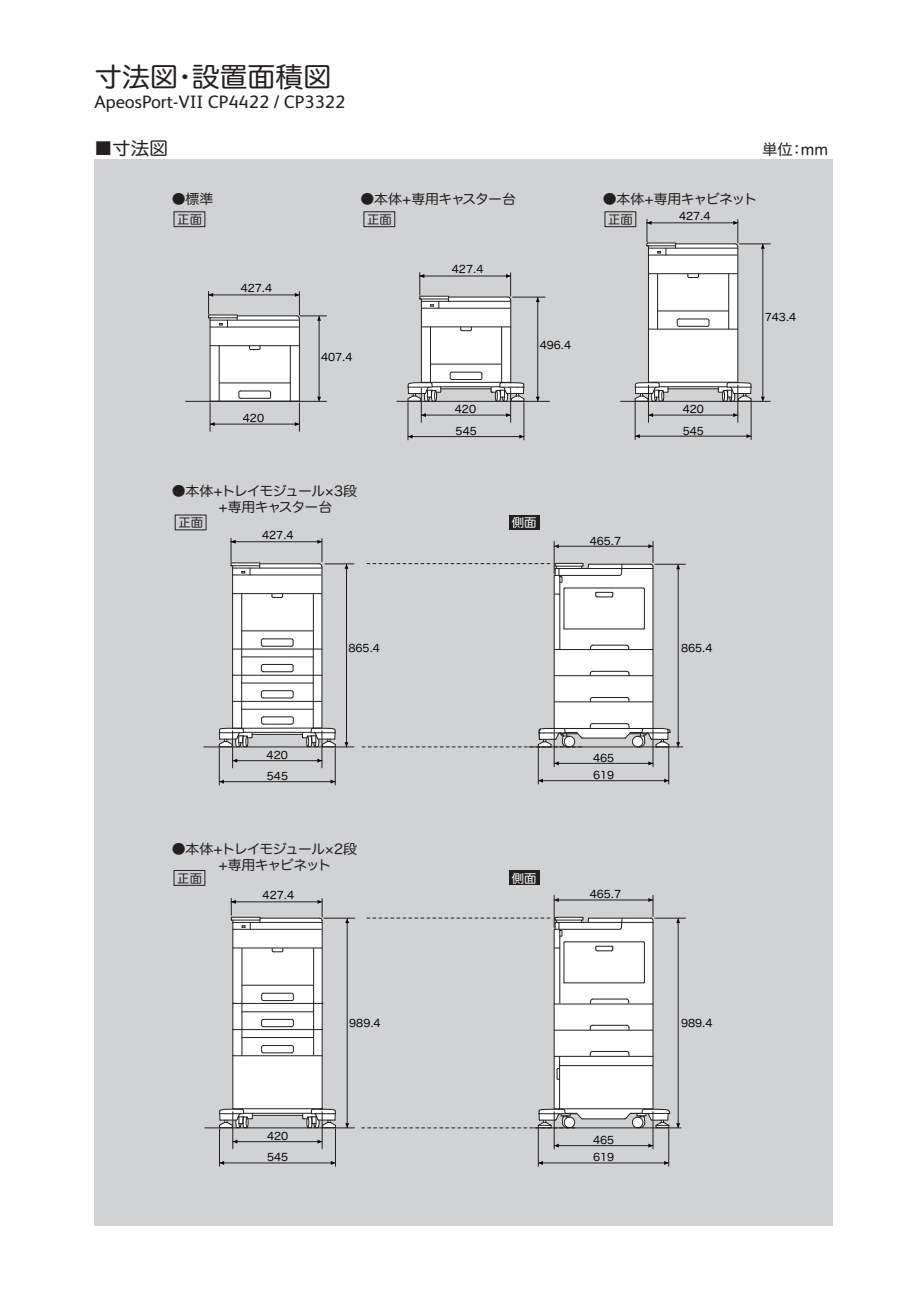
<style>
.page{position:relative;width:919px;height:1289px;background:#fff}
.page>*{position:absolute;margin:0;border:0;box-sizing:border-box;transform-origin:0 0}
.t1{font:27px "Hira Maru Pro W4";color:#231f20}
.t2{font:18px "Xerox Sans";color:#231f20}
.t3{font:18px "Hira Maru Pro W4";color:#231f20}
.t4{font:15px "Hira Maru Pro W4";color:#231f20}
.t5{font:13.5px/16.2px "Hira Maru Pro W4";letter-spacing:-.06em;color:#231f20}
.t6{font:12px "Hira Maru Pro W4";color:#231f20}
.t7{font:12px "Hira Maru Pro W4";color:#fff}
.t8{font:10.5px/17.2px "Hira Maru Pro W4";color:#030303}
</style>
<div class="page">
<div style="left:94px;top:160px;width:739px;height:1065px;background:#d1d2d4"></div>
<hr style="left:233px;top:1141px;width:89px;height:1px;background:#231f20">
<hr style="left:322px;top:1111px;width:1px;height:37px;background:#231f20">
<hr style="left:232px;top:1111px;width:1px;height:37px;background:#231f20">
<hr style="left:205px;top:1127px;width:149px;height:1px;background:#231f20">
<hr style="left:397px;top:401px;width:152px;height:1px;background:#231f20">
<hr style="left:347px;top:918px;width:1px;height:209px;background:#231f20">
<hr style="left:324px;top:917px;width:30px;height:1px;background:#231f20">
<svg style="left:317px;top:1139px;width:5px;height:4px"></svg>
<svg style="left:218px;top:898px;width:118px;height:230px"></svg>
<svg style="left:233px;top:1139px;width:4px;height:4px"></svg>
<hr style="left:554px;top:1145px;width:99px;height:1px;background:#231f20">
<hr style="left:652px;top:1111px;width:1px;height:37px;background:#231f20">
<hr style="left:554px;top:1111px;width:1px;height:37px;background:#231f20">
<svg style="left:648px;top:1143px;width:5px;height:4px"></svg>
<hr style="left:538px;top:1162px;width:130px;height:1px;background:#231f20">
<hr style="left:668px;top:1128px;width:1px;height:38px;background:#231f20">
<hr style="left:538px;top:1128px;width:1px;height:38px;background:#231f20">
<svg style="left:538px;top:1160px;width:5px;height:4px"></svg>
<hr style="left:554px;top:763px;width:99px;height:1px;background:#231f20">
<hr style="left:652px;top:729px;width:1px;height:37px;background:#231f20">
<hr style="left:554px;top:729px;width:1px;height:37px;background:#231f20">
<svg style="left:648px;top:761px;width:5px;height:4px"></svg>
<svg style="left:554px;top:761px;width:4px;height:4px"></svg>
<hr style="left:538px;top:780px;width:130px;height:1px;background:#231f20">
<hr style="left:668px;top:746px;width:1px;height:38px;background:#231f20">
<hr style="left:538px;top:746px;width:1px;height:38px;background:#231f20">
<svg style="left:664px;top:778px;width:4px;height:4px"></svg>
<svg style="left:538px;top:778px;width:5px;height:4px"></svg>
<hr style="left:219px;top:1162px;width:116px;height:1px;background:#231f20">
<hr style="left:335px;top:1128px;width:1px;height:38px;background:#231f20">
<hr style="left:219px;top:1128px;width:1px;height:38px;background:#231f20">
<hr style="left:635px;top:436px;width:116px;height:1px;background:#231f20">
<hr style="left:750px;top:402px;width:1px;height:37px;background:#231f20">
<hr style="left:634px;top:402px;width:1px;height:37px;background:#231f20">
<svg style="left:746px;top:434px;width:5px;height:4px"></svg>
<hr style="left:219px;top:781px;width:116px;height:1px;background:#231f20">
<hr style="left:335px;top:747px;width:1px;height:38px;background:#231f20">
<hr style="left:219px;top:747px;width:1px;height:38px;background:#231f20">
<svg style="left:330px;top:779px;width:5px;height:4px"></svg>
<svg style="left:219px;top:779px;width:5px;height:4px"></svg>
<hr style="left:408px;top:436px;width:116px;height:1px;background:#231f20">
<hr style="left:523px;top:402px;width:1px;height:38px;background:#231f20">
<hr style="left:407px;top:402px;width:1px;height:38px;background:#231f20">
<svg style="left:519px;top:434px;width:5px;height:4px"></svg>
<svg style="left:408px;top:434px;width:4px;height:4px"></svg>
<hr style="left:421px;top:415px;width:89px;height:1px;background:#231f20">
<hr style="left:510px;top:388px;width:1px;height:34px;background:#231f20">
<hr style="left:421px;top:388px;width:1px;height:34px;background:#231f20">
<svg style="left:506px;top:413px;width:4px;height:4px"></svg>
<svg style="left:421px;top:413px;width:5px;height:4px"></svg>
<svg style="left:345px;top:1123px;width:4px;height:4px"></svg>
<svg style="left:345px;top:918px;width:4px;height:5px"></svg>
<hr style="left:533px;top:1127px;width:148px;height:1px;background:#231f20">
<hr style="left:677px;top:918px;width:1px;height:209px;background:#231f20">
<hr style="left:655px;top:917px;width:30px;height:1px;background:#231f20">
<svg style="left:676px;top:1123px;width:4px;height:4px"></svg>
<svg style="left:676px;top:918px;width:4px;height:5px"></svg>
<hr style="left:677px;top:564px;width:1px;height:183px;background:#231f20">
<hr style="left:655px;top:564px;width:30px;height:1px;background:#231f20">
<svg style="left:676px;top:742px;width:4px;height:4px"></svg>
<svg style="left:676px;top:564px;width:4px;height:5px"></svg>
<hr style="left:648px;top:415px;width:89px;height:1px;background:#231f20">
<hr style="left:737px;top:385px;width:1px;height:37px;background:#231f20">
<hr style="left:648px;top:385px;width:1px;height:37px;background:#231f20">
<hr style="left:620px;top:401px;width:150px;height:1px;background:#231f20">
<hr style="left:762px;top:244px;width:1px;height:157px;background:#231f20">
<hr style="left:739px;top:243px;width:31px;height:1px;background:#231f20">
<svg style="left:733px;top:413px;width:4px;height:4px"></svg>
<svg style="left:649px;top:413px;width:4px;height:4px"></svg>
<hr style="left:232px;top:760px;width:90px;height:1px;background:#231f20">
<hr style="left:321px;top:730px;width:1px;height:38px;background:#231f20">
<hr style="left:232px;top:730px;width:1px;height:38px;background:#231f20">
<svg style="left:317px;top:758px;width:5px;height:4px"></svg>
<svg style="left:232px;top:758px;width:5px;height:4px"></svg>
<svg style="left:760px;top:244px;width:4px;height:5px"></svg>
<hr style="left:204px;top:746px;width:150px;height:1px;background:#231f20">
<svg style="left:218px;top:538px;width:136px;height:209px"></svg>
<hr style="left:537px;top:297px;width:1px;height:104px;background:#231f20">
<hr style="left:512px;top:297px;width:33px;height:1px;background:#231f20">
<svg style="left:535px;top:397px;width:4px;height:4px"></svg>
<svg style="left:535px;top:297px;width:4px;height:5px"></svg>
<hr style="left:186px;top:401px;width:140px;height:1px;background:#231f20">
<svg style="left:207px;top:291px;width:119px;height:140px"></svg>
<svg style="left:407px;top:272px;width:118px;height:130px"></svg>
<svg style="left:634px;top:219px;width:118px;height:183px"></svg>
<div style="left:174px;top:211px;width:31px;height:16px;border:1px solid #231f20"></div>
<div style="left:363px;top:211px;width:32px;height:16px;border:1px solid #231f20"></div>
<div style="left:604px;top:211px;width:32px;height:16px;border:1px solid #231f20"></div>
<div style="left:174px;top:870px;width:31px;height:15px;border:1px solid #231f20"></div>
<div style="left:508px;top:870px;width:31px;height:15px;background:#231f20"></div>
<div style="left:508px;top:515px;width:31px;height:15px;background:#231f20"></div>
<svg style="left:361px;top:895px;width:309px;height:234px"></svg>
<hr style="left:528px;top:746px;width:154px;height:1px;background:#231f20">
<svg style="left:361px;top:541px;width:309px;height:207px"></svg>
<h1 class="t1" style="left:94px;top:53px;width:238px">寸法図・設置面積図</h1>
<h2 class="t2" style="left:94px;top:90px;width:252px">ApeosPort-VII CP4422 / CP3322</h2>
<h2 class="t3" style="left:94px;top:132px;width:75px">■寸法図</h2>
<h3 class="t4" style="left:762px;top:136px;width:67px">単位：mm</h3>
<p class="t5" style="left:172px;top:190px;width:43px">●標準</p>
<p class="t5" style="left:360px;top:190px;width:157px">●本体+専用キャスター台</p>
<p class="t5" style="left:602px;top:190px;width:156px">●本体+専用キャビネット</p>
<p class="t6" style="left:177px;top:209px;width:26px">正面</p>
<p class="t6" style="left:367px;top:209px;width:26px">正面</p>
<p class="t6" style="left:608px;top:209px;width:26px">正面</p>
<p class="t8" style="left:241px;top:278px;width:33px">427.4</p>
<p class="t8" style="left:243px;top:409px;width:23px">420</p>
<p class="t8" style="left:321px;top:347px;width:33px">407.4</p>
<p class="t5" style="left:218px;top:482px;width:140px;text-indent:-47px">●本体+トレイモジュール×3段+専用キャスター台</p>
<p class="t6" style="left:178px;top:512px;width:26px">正面</p>
<p class="t8" style="left:262px;top:525px;width:33px">427.4</p>
<p class="t8" style="left:452px;top:260px;width:33px">427.4</p>
<p class="t8" style="left:455px;top:400px;width:23px">420</p>
<p class="t8" style="left:455px;top:421px;width:23px">545</p>
<p class="t8" style="left:539px;top:336px;width:33px">496.4</p>
<p class="t7" style="left:512px;top:512px;width:26px">側面</p>
<p class="t8" style="left:589px;top:531px;width:33px">465.7</p>
<p class="t8" style="left:266px;top:745px;width:23px">420</p>
<p class="t8" style="left:267px;top:766px;width:23px">545</p>
<p class="t8" style="left:348px;top:638px;width:33px">865.4</p>
<p class="t5" style="left:218px;top:839px;width:140px;text-indent:-47px">●本体+トレイモジュール×2段+専用キャビネット</p>
<p class="t6" style="left:177px;top:867px;width:26px">正面</p>
<p class="t7" style="left:512px;top:867px;width:26px">側面</p>
<p class="t8" style="left:262px;top:885px;width:33px">427.4</p>
<p class="t8" style="left:593px;top:748px;width:23px">465<br>619</p>
<p class="t8" style="left:589px;top:885px;width:33px">465.7</p>
<p class="t8" style="left:679px;top:206px;width:33px">427.4</p>
<p class="t8" style="left:682px;top:400px;width:23px">420</p>
<p class="t8" style="left:682px;top:421px;width:23px">545</p>
<p class="t8" style="left:681px;top:638px;width:33px">865.4</p>
<p class="t8" style="left:267px;top:1126px;width:23px">420</p>
<p class="t8" style="left:267px;top:1147px;width:23px">545</p>
<p class="t8" style="left:349px;top:1014px;width:33px">989.4</p>
<p class="t8" style="left:593px;top:1130px;width:23px">465<br>619</p>
<p class="t8" style="left:681px;top:1014px;width:33px">989.4</p>
<p class="t8" style="left:764px;top:307px;width:33px">743.4</p>
</div>
